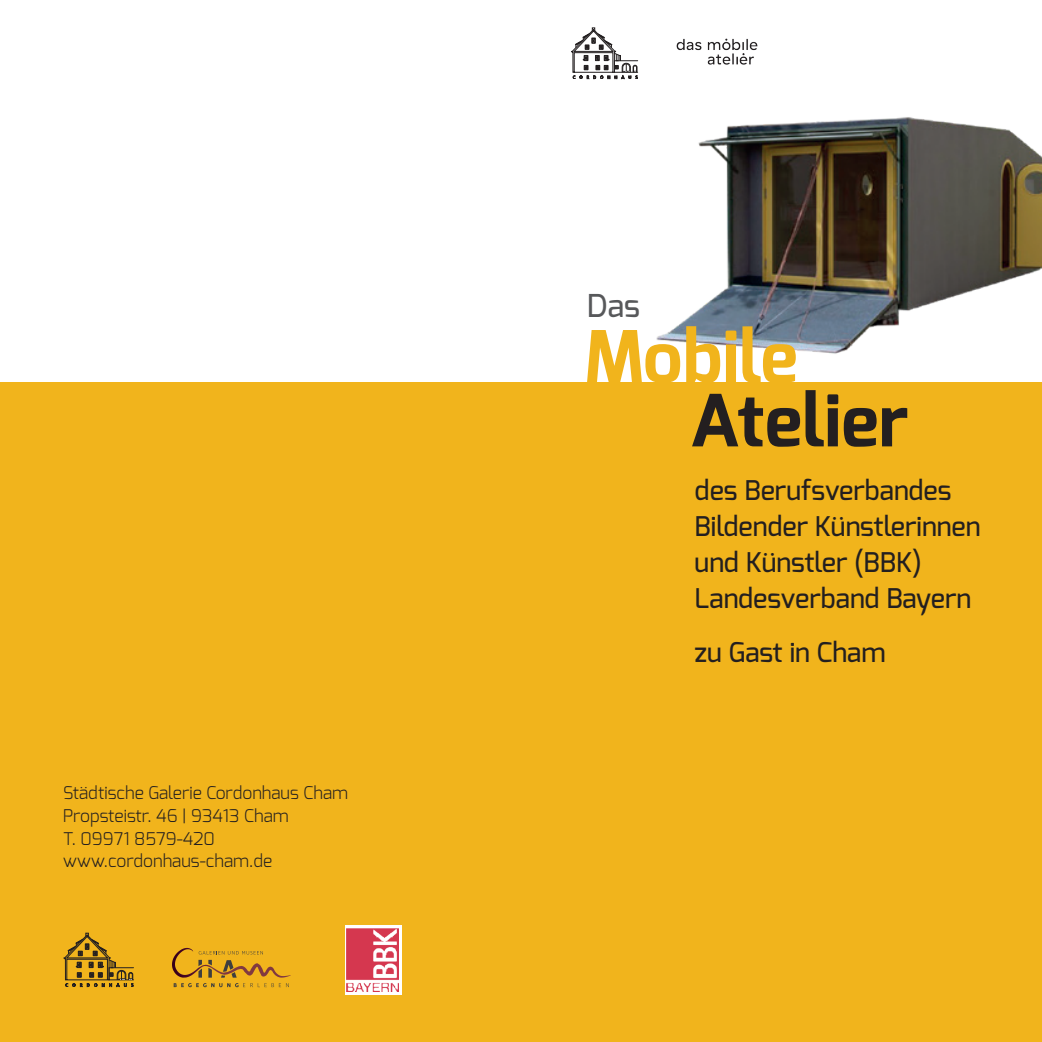
<style>
.page{position:relative;width:1042px;height:1042px;background:#fff}
.page>*{position:absolute;margin:0;border:0;box-sizing:border-box;transform-origin:0 0}
.t1{font:700 71.75px "Exo";color:#231f20}
.t2{font:700 71.75px "Exo";color:#f1b41c}
.t3{font:500 31.5px "Exo";color:#57585a}
.t4{font:500 27.12px/36.2px "Exo";color:#231f20}
.t5{font:300 17.5px/22.8px "Exo";color:#231f20}
</style>
<div class="page">
<div style="left:0;top:382px;width:1042px;height:660px;background:#f1b41c"></div>
<img style="left:656px;top:117px;width:386px;height:237px">
<svg style="left:571px;top:28px;width:66px;height:51px"></svg>
<svg style="left:64px;top:933px;width:69px;height:53px"></svg>
<svg style="left:172px;top:948px;width:119px;height:39px"></svg>
<svg style="left:345px;top:925px;width:56px;height:69px"></svg>
<img style="left:347px;top:927px;width:52px;height:64px">
<img style="left:676px;top:38px;width:82px;height:27px">
<p class="t5" style="left:63px;top:781px;width:287px">Städtische Galerie Cordonhaus Cham<br>Propsteistr. 46 | 93413 Cham<br>T. 09971 8579-420 www.cordonhaus-cham.de</p>
<h2 class="t3" style="left:587px;top:285px;width:55px">Das</h2>
<h1 class="t2" style="left:584px;top:311px;width:215px">Mobile</h1>
<h1 class="t1" style="left:689px;top:374px;width:221px">Atelier</h1>
<h3 class="t4" style="left:694px;top:471px;width:287px">des Berufsverbandes<br>Bildender Künstlerinnen und Künstler (BBK)<br>Landesverband Bayern</h3>
<h3 class="t4" style="left:694px;top:634px;width:192px">zu Gast in Cham</h3>
</div>
